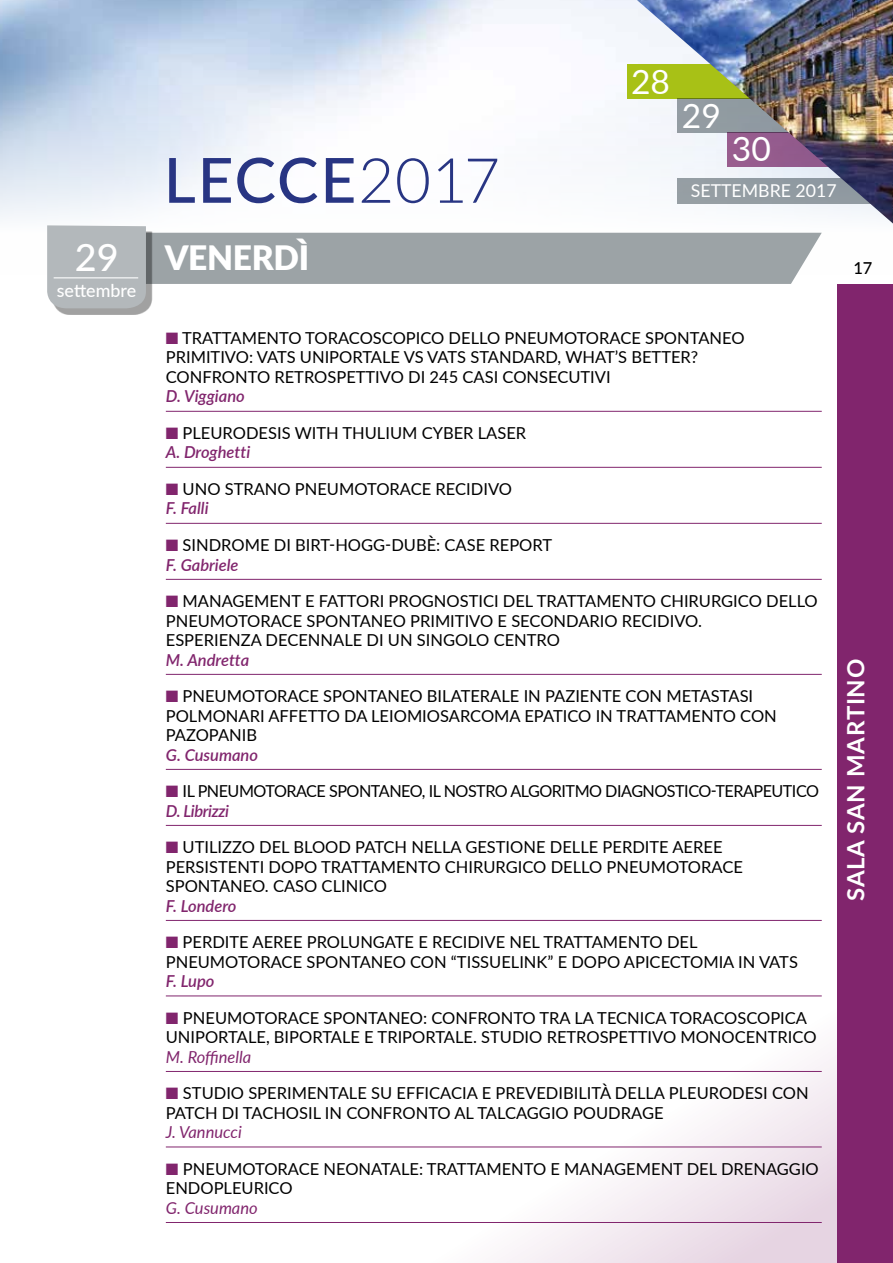
<style>
.page{position:relative;width:893px;height:1263px;background:#fff}
.page>*{position:absolute;margin:0;border:0;box-sizing:border-box;transform-origin:0 0}
.t1{font:500 62.25px "Lato";letter-spacing:.025em;color:#283583}
.t2{font:500 37.8px "Lato";color:#fff}
.t3{font:900 33.6px "Lato";letter-spacing:-.01em;color:#fff}
.t4{font:33.6px "Lato";color:#fff}
.t5{font:700 24px "Lato";letter-spacing:.02em;color:#fff}
.t6{font:500 17.85px "Lato";color:#fff}
.t7{font:17.7px "Lato";color:#fff}
.t8{font:16.5px/19.5px "Lato";color:#000}
.t9{font:16.5px/19.5px "Lato";letter-spacing:-.03em;color:#000}
.t10{font:italic 600 16.5px "Lato";color:#81256d}
.t11{font:italic 16.5px "Lato";color:#81256d}
.t12{font:500 16.5px "Lato";color:#000}
.s1{font-weight:300}
.s2{color:#81256d}
.s3{font-weight:600;font-style:italic;color:#81256d}
</style>
<div class="page">
<img style="left:617px;top:0;width:276px;height:230px">
<div style="left:53px;top:231px;width:99px;height:83px;background:#000;opacity:.37"></div>
<svg style="left:47px;top:225px;width:775px;height:83px"></svg>
<hr style="left:54px;top:277px;width:84px;height:1px;background:#fff">
<svg style="left:357px;top:996px;width:480px;height:267px"></svg>
<div style="left:837px;top:284px;width:56px;height:979px;background:#81256d"></div>
<hr style="left:166px;top:411px;width:656px;height:1px;background:#81256d">
<hr style="left:166px;top:467px;width:656px;height:1px;background:#81256d">
<hr style="left:166px;top:523px;width:656px;height:1px;background:#81256d">
<hr style="left:166px;top:579px;width:656px;height:1px;background:#81256d">
<hr style="left:166px;top:674px;width:656px;height:1px;background:#81256d">
<hr style="left:166px;top:769px;width:656px;height:1px;background:#81256d">
<hr style="left:166px;top:825px;width:656px;height:1px;background:#81256d">
<hr style="left:166px;top:920px;width:656px;height:1px;background:#81256d">
<hr style="left:166px;top:995px;width:656px;height:1px;background:#81256d">
<hr style="left:166px;top:1071px;width:656px;height:1px;background:#81256d">
<hr style="left:166px;top:1146px;width:656px;height:1px;background:#81256d">
<hr style="left:166px;top:1222px;width:656px;height:1px;background:#81256d">
<h2 class="t2" style="left:75px;top:230px;width:45px">29</h2>
<p class="t6" style="left:57px;top:277px;width:81px">settembre</p>
<h1 class="t1" style="left:164px;top:135px;width:338px">LECCE<span class="s1">2017</span></h1>
<h3 class="t3" style="left:165px;top:233px;width:146px">VENERDÌ</h3>
<h3 class="t4" style="left:631px;top:58px;width:40px">28</h3>
<h3 class="t4" style="left:682px;top:92px;width:40px">29</h3>
<h3 class="t4" style="left:732px;top:125px;width:40px">30</h3>
<p class="t7" style="left:691px;top:178px;width:147px">SETTEMBRE 2017</p>
<p class="t12" style="left:853px;top:256px;width:21px">17</p>
<p class="t8" style="left:166px;top:327px;width:580px"><span class="s2">■</span> TRATTAMENTO TORACOSCOPICO DELLO PNEUMOTORACE SPONTANEO<br>PRIMITIVO: VATS UNIPORTALE VS VATS STANDARD, WHAT’S BETTER?<br>CONFRONTO RETROSPETTIVO DI 245 CASI CONSECUTIVI</p>
<p class="t10" style="left:166px;top:384px;width:80px">D. Viggiano</p>
<p class="t8" style="left:166px;top:422px;width:362px"><span class="s2">■</span> PLEURODESIS WITH THULIUM CYBER LASER<br><span class="s3">A. Droghetti</span></p>
<p class="t8" style="left:166px;top:478px;width:348px"><span class="s2">■</span> UNO STRANO PNEUMOTORACE RECIDIVO<br><span class="s3">F. Falli</span></p>
<p class="t8" style="left:166px;top:534px;width:388px"><span class="s2">■</span> SINDROME DI BIRT-HOGG-DUBÈ: CASE REPORT<br><span class="s3">F. Gabriele</span></p>
<p class="t8" style="left:166px;top:591px;width:653px"><span class="s2">■</span> MANAGEMENT E FATTORI PROGNOSTICI DEL TRATTAMENTO CHIRURGICO DELLO<br>PNEUMOTORACE SPONTANEO PRIMITIVO E SECONDARIO RECIDIVO.<br>ESPERIENZA DECENNALE DI UN SINGOLO CENTRO</p>
<p class="t10" style="left:166px;top:647px;width:85px">M. Andretta</p>
<p class="t8" style="left:166px;top:686px;width:612px"><span class="s2">■</span> PNEUMOTORACE SPONTANEO BILATERALE IN PAZIENTE CON METASTASI<br>POLMONARI AFFETTO DA LEIOMIOSARCOMA EPATICO IN TRATTAMENTO CON<br>PAZOPANIB</p>
<p class="t10" style="left:166px;top:743px;width:94px">G. Cusumano</p>
<p class="t9" style="left:166px;top:780px;width:655px"><span class="s2">■</span> IL PNEUMOTORACE SPONTANEO, IL NOSTRO ALGORITMO DIAGNOSTICO-TERAPEUTICO<br><span class="s3">D. Librizzi</span></p>
<p class="t8" style="left:166px;top:836px;width:578px"><span class="s2">■</span> UTILIZZO DEL BLOOD PATCH NELLA GESTIONE DELLE PERDITE AEREE<br>PERSISTENTI DOPO TRATTAMENTO CHIRURGICO DELLO PNEUMOTORACE<br>SPONTANEO. CASO CLINICO</p>
<p class="t10" style="left:166px;top:893px;width:72px">F. Londero</p>
<p class="t8" style="left:166px;top:932px;width:634px"><span class="s2">■</span> PERDITE AEREE PROLUNGATE E RECIDIVE NEL TRATTAMENTO DEL<br>PNEUMOTORACE SPONTANEO CON “TISSUELINK” E DOPO APICECTOMIA IN VATS</p>
<p class="t10" style="left:166px;top:969px;width:50px">F. Lupo</p>
<p class="t8" style="left:166px;top:1007px;width:652px"><span class="s2">■</span> PNEUMOTORACE SPONTANEO: CONFRONTO TRA LA TECNICA TORACOSCOPICA<br>UNIPORTALE, BIPORTALE E TRIPORTALE. STUDIO RETROSPETTIVO MONOCENTRICO</p>
<p class="t11" style="left:166px;top:1045px;width:87px">M. Roffinella</p>
<p class="t8" style="left:166px;top:1083px;width:644px"><span class="s2">■</span> STUDIO SPERIMENTALE SU EFFICACIA E PREVEDIBILITÀ DELLA PLEURODESI CON<br>PATCH DI TACHOSIL IN CONFRONTO AL TALCAGGIO POUDRAGE</p>
<p class="t11" style="left:166px;top:1120px;width:77px">J. Vannucci</p>
<p class="t8" style="left:166px;top:1158px;width:654px"><span class="s2">■</span> PNEUMOTORACE NEONATALE: TRATTAMENTO E MANAGEMENT DEL DRENAGGIO<br>ENDOPLEURICO</p>
<p class="t11" style="left:166px;top:1196px;width:93px">G. Cusumano</p>
<h3 class="t5" style="left:838px;top:901px;width:243px;rotate:-90deg">SALA SAN MARTINO</h3>
</div>
